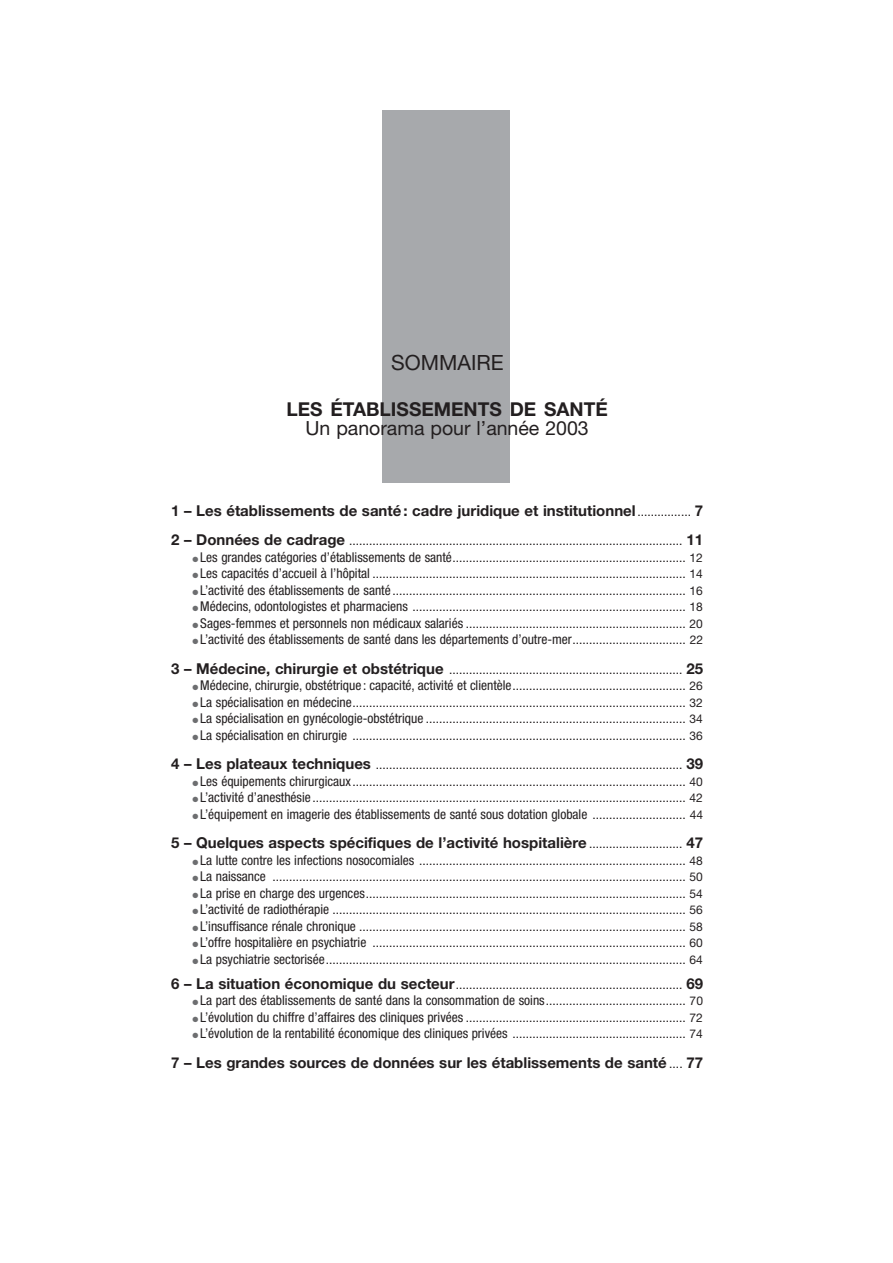
<style>
.page{position:relative;width:893px;height:1263px;background:#fff}
.page>*{position:absolute;margin:0;border:0;box-sizing:border-box;transform-origin:0 0}
.t1{font:21px "Helvetica Neue";color:#231f20}
.t2{font:19.5px "Helvetica Neue";color:#231f20}
.t3{font:700 19.2px "Helvetica Neue";color:#231f20}
.t4{font:700 15px "Helvetica Neue";color:#231f20}
.t5{font:condensed 13.5px "Helvetica Neue";color:#231f20}
.t6{font:12px/25px "Helvetica Neue";color:#231f20;text-align:right}
.s1{font-weight:400;font-size:12px}
.s2{font-weight:700;font-size:15px}
.s3{color:#6d6e70}
.s4{font-stretch:condensed;font-size:13.5px}
.s5{font-stretch:normal;font-size:12px}
</style>
<div class="page">
<div style="left:382px;top:110px;width:128px;height:373px;background:#a7a9ac"></div>
<h1 class="t1" style="left:391px;top:355px;width:114px">SOMMAIRE</h1>
<h3 class="t3" style="left:286px;top:402px;width:323px">LES ÉTABLISSEMENTS DE SANTÉ</h3>
<h2 class="t2" style="left:305px;top:422px;width:285px">Un panorama pour l’année 2003</h2>
<p class="t4" style="left:171px;top:505px;width:533px">1 – Les établissements de santé : cadre juridique et institutionnel <span class="s1">................</span> 7</p>
<p class="t6" style="left:171px;top:529px;width:533px"><span class="s2">2 – Données de cadrage</span> .................................................................................................... <span class="s2">11</span></p>
<p class="t6" style="left:192px;top:546px;width:512px"><span class="s3">●</span> <span class="s4">Les grandes catégories d’établissements de santé</span>...................................................................... 12</p>
<p class="t6" style="left:192px;top:563px;width:512px"><span class="s3">●</span> <span class="s4">Les capacités d’accueil à l’hôpital</span> .............................................................................................. 14</p>
<p class="t6" style="left:192px;top:579px;width:512px"><span class="s3">●</span> <span class="s4">L’activité des établissements de santé</span> ........................................................................................ 16</p>
<p class="t6" style="left:192px;top:596px;width:512px"><span class="s3">●</span> <span class="s4">Médecins, odontologistes et pharmaciens</span> .................................................................................. 18</p>
<p class="t6" style="left:192px;top:612px;width:512px"><span class="s3">●</span> <span class="s4">Sages-femmes et personnels non médicaux salariés</span> .................................................................. 20</p>
<p class="t5" style="left:192px;top:634px;width:512px"><span class="s3">●</span> L’activité des établissements de santé dans les départements d’outre-mer<span class="s5">.................................. 22</span></p>
<p class="t6" style="left:171px;top:658px;width:533px"><span class="s2">3 – Médecine, chirurgie et obstétrique</span> ...................................................................... <span class="s2">25</span></p>
<p class="t5" style="left:192px;top:681px;width:512px"><span class="s3">●</span> Médecine, chirurgie, obstétrique : capacité, activité et clientèle<span class="s5">.................................................... 26</span></p>
<p class="t6" style="left:192px;top:691px;width:512px"><span class="s3">●</span> <span class="s4">La spécialisation en médecine</span>.................................................................................................... 32</p>
<p class="t6" style="left:192px;top:708px;width:512px"><span class="s3">●</span> <span class="s4">La spécialisation en gynécologie-obstétrique</span> .............................................................................. 34</p>
<p class="t6" style="left:192px;top:724px;width:512px"><span class="s3">●</span> <span class="s4">La spécialisation en chirurgie</span> .................................................................................................... 36</p>
<p class="t6" style="left:171px;top:754px;width:533px"><span class="s2">4 – Les plateaux techniques</span> ............................................................................................ <span class="s2">39</span></p>
<p class="t6" style="left:192px;top:770px;width:512px"><span class="s3">●</span> <span class="s4">Les équipements chirurgicaux</span> .................................................................................................... 40</p>
<p class="t6" style="left:192px;top:787px;width:512px"><span class="s3">●</span> <span class="s4">L’activité d’anesthésie</span> ................................................................................................................ 42</p>
<p class="t5" style="left:192px;top:809px;width:512px"><span class="s3">●</span> L’équipement en imagerie des établissements de santé sous dotation globale <span class="s5">............................ 44</span></p>
<p class="t4" style="left:171px;top:838px;width:533px">5 – Quelques aspects spécifiques de l’activité hospitalière <span class="s1">............................</span> 47</p>
<p class="t6" style="left:192px;top:849px;width:512px"><span class="s3">●</span> <span class="s4">La lutte contre les infections nosocomiales</span> ................................................................................ 48</p>
<p class="t6" style="left:192px;top:866px;width:512px"><span class="s3">●</span> <span class="s4">La naissance</span> ............................................................................................................................ 50</p>
<p class="t6" style="left:192px;top:882px;width:512px"><span class="s3">●</span> <span class="s4">La prise en charge des urgences</span>................................................................................................ 54</p>
<p class="t6" style="left:192px;top:899px;width:512px"><span class="s3">●</span> <span class="s4">L’activité de radiothérapie</span> .......................................................................................................... 56</p>
<p class="t6" style="left:192px;top:915px;width:512px"><span class="s3">●</span> <span class="s4">L’insuffisance rénale chronique</span> .................................................................................................. 58</p>
<p class="t6" style="left:192px;top:932px;width:512px"><span class="s3">●</span> <span class="s4">L’offre hospitalière en psychiatrie</span> .............................................................................................. 60</p>
<p class="t6" style="left:171px;top:948px;width:533px"><span class="s3">●</span> <span class="s4">La psychiatrie sectorisée</span>............................................................................................................ 64<br><span class="s2">6 – La situation économique du secteur</span>.................................................................... <span class="s2">69</span></p>
<p class="t5" style="left:192px;top:996px;width:512px"><span class="s3">●</span> La part des établissements de santé dans la consommation de soins<span class="s5">.......................................... 70</span></p>
<p class="t6" style="left:192px;top:1006px;width:512px"><span class="s3">●</span> <span class="s4">L’évolution du chiffre d’affaires des cliniques privées</span> .................................................................. 72</p>
<p class="t5" style="left:192px;top:1029px;width:512px"><span class="s3">●</span> L’évolution de la rentabilité économique des cliniques privées <span class="s5">.................................................... 74</span></p>
<p class="t4" style="left:171px;top:1057px;width:533px">7 – Les grandes sources de données sur les établissements de santé <span class="s1">....</span> 77</p>
</div>
